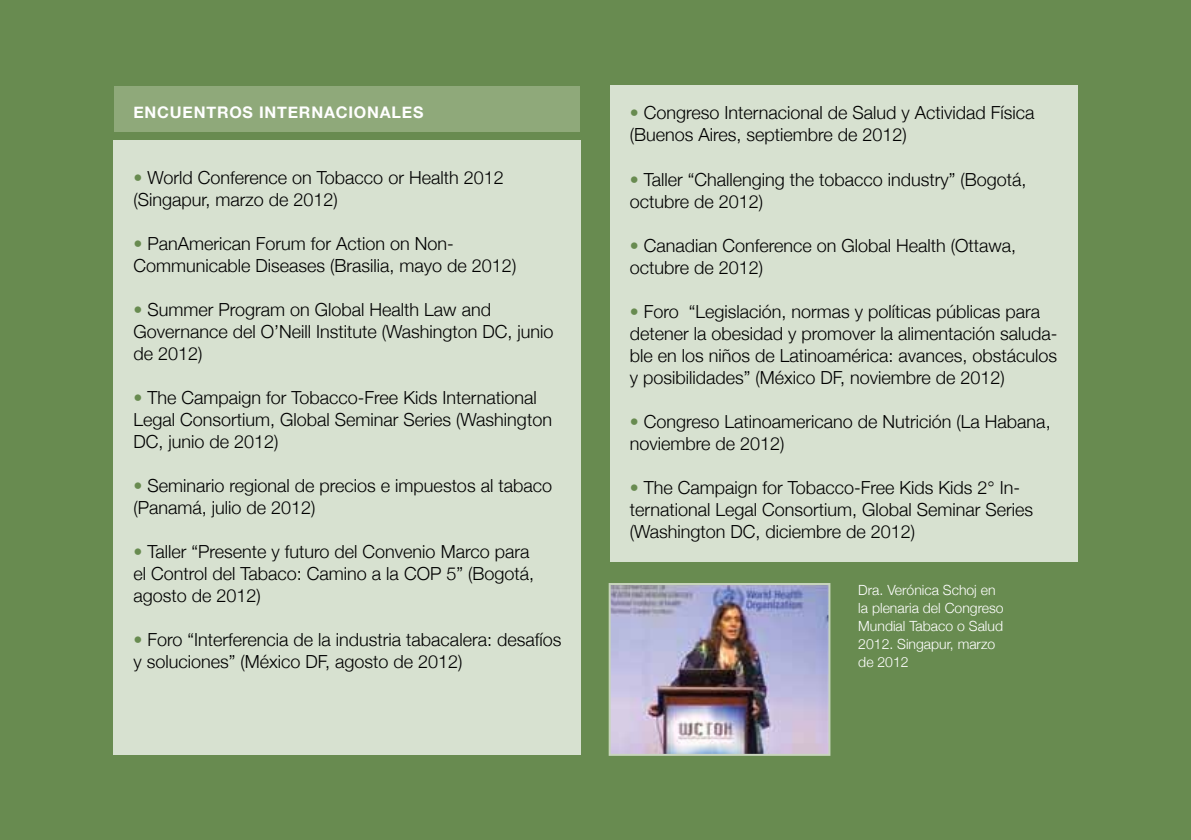
<style>
.page{position:relative;width:1191px;height:840px;background:#fff}
.page>*{position:absolute;margin:0;border:0;box-sizing:border-box;transform-origin:0 0}
.t1{font:300 18px/22px "Helvetica Neue";color:#000}
.t2{font:700 16px "Helvetica Neue";letter-spacing:.05em;color:#fff}
.t3{font:300 14px/18px "Helvetica Neue";color:#fff}
.s1{color:#688b50}
</style>
<div class="page">
<div style="left:0;top:0;width:1191px;height:839px;background:#688b50"></div>
<div style="left:114px;top:86px;width:466px;height:46px;background:#8fa97a"></div>
<div style="left:113px;top:140px;width:468px;height:614px;background:#d7e1d0"></div>
<div style="left:609px;top:85px;width:468px;height:476px;background:#d7e1d0"></div>
<img style="left:611px;top:585px;width:216px;height:167px">
<div style="left:608px;top:582px;width:222px;height:173px;border:2px solid #c8d5bd"></div>
<p class="t2" style="left:133px;top:97px;width:291px">ENCUENTROS INTERNACIONALES</p>
<p class="t1" style="left:133px;top:165px;width:372px"><span class="s1">•</span> World Conference on Tobacco or Health 2012 (Singapur, marzo de 2012)</p>
<p class="t1" style="left:133px;top:231px;width:384px"><span class="s1">•</span> PanAmerican Forum for Action on Non-<br>Communicable Diseases (Brasilia, mayo de 2012)</p>
<p class="t1" style="left:133px;top:297px;width:422px"><span class="s1">•</span> Summer Program on Global Health Law and<br>Governance del O’Neill Institute (Washington DC, junio de 2012)</p>
<p class="t1" style="left:133px;top:385px;width:420px"><span class="s1">•</span> The Campaign for Tobacco-Free Kids International<br>Legal Consortium, Global Seminar Series (Washington<br>DC, junio de 2012)</p>
<p class="t1" style="left:133px;top:473px;width:420px"><span class="s1">•</span> Seminario regional de precios e impuestos al tabaco (Panamá, julio de 2012)</p>
<p class="t1" style="left:133px;top:539px;width:402px"><span class="s1">•</span> Taller “Presente y futuro del Convenio Marco para el Control del Tabaco: Camino a la COP 5” (Bogotá, agosto de 2012)</p>
<p class="t1" style="left:133px;top:627px;width:429px"><span class="s1">•</span> Foro “Interferencia de la industria tabacalera: desafíos y soluciones” (México DF, agosto de 2012)</p>
<p class="t1" style="left:629px;top:101px;width:406px"><span class="s1">•</span> Congreso Internacional de Salud y Actividad Física (Buenos Aires, septiembre de 2012)</p>
<p class="t1" style="left:629px;top:167px;width:398px"><span class="s1">•</span> Taller “Challenging the tobacco industry” (Bogotá, octubre de 2012)</p>
<p class="t1" style="left:629px;top:233px;width:388px"><span class="s1">•</span> Canadian Conference on Global Health (Ottawa, octubre de 2012)</p>
<p class="t1" style="left:629px;top:299px;width:429px"><span class="s1">•</span> Foro “Legislación, normas y políticas públicas para detener la obesidad y promover la alimentación saluda&shy;ble en los niños de Latinoamérica: avances, obstáculos y posibilidades” (México DF, noviembre de 2012)</p>
<p class="t1" style="left:629px;top:409px;width:422px"><span class="s1">•</span> Congreso Latinoamericano de Nutrición (La Habana, noviembre de 2012)</p>
<p class="t1" style="left:629px;top:475px;width:405px"><span class="s1">•</span> The Campaign for Tobacco-Free Kids Kids 2° In&shy;ternational Legal Consortium, Global Seminar Series (Washington DC, diciembre de 2012)</p>
<p class="t3" style="left:858px;top:579px;width:147px">Dra. Verónica Schoj en la plenaria del Congreso<br>Mundial Tabaco o Salud<br>2012. Singapur, marzo de 2012</p>
</div>
